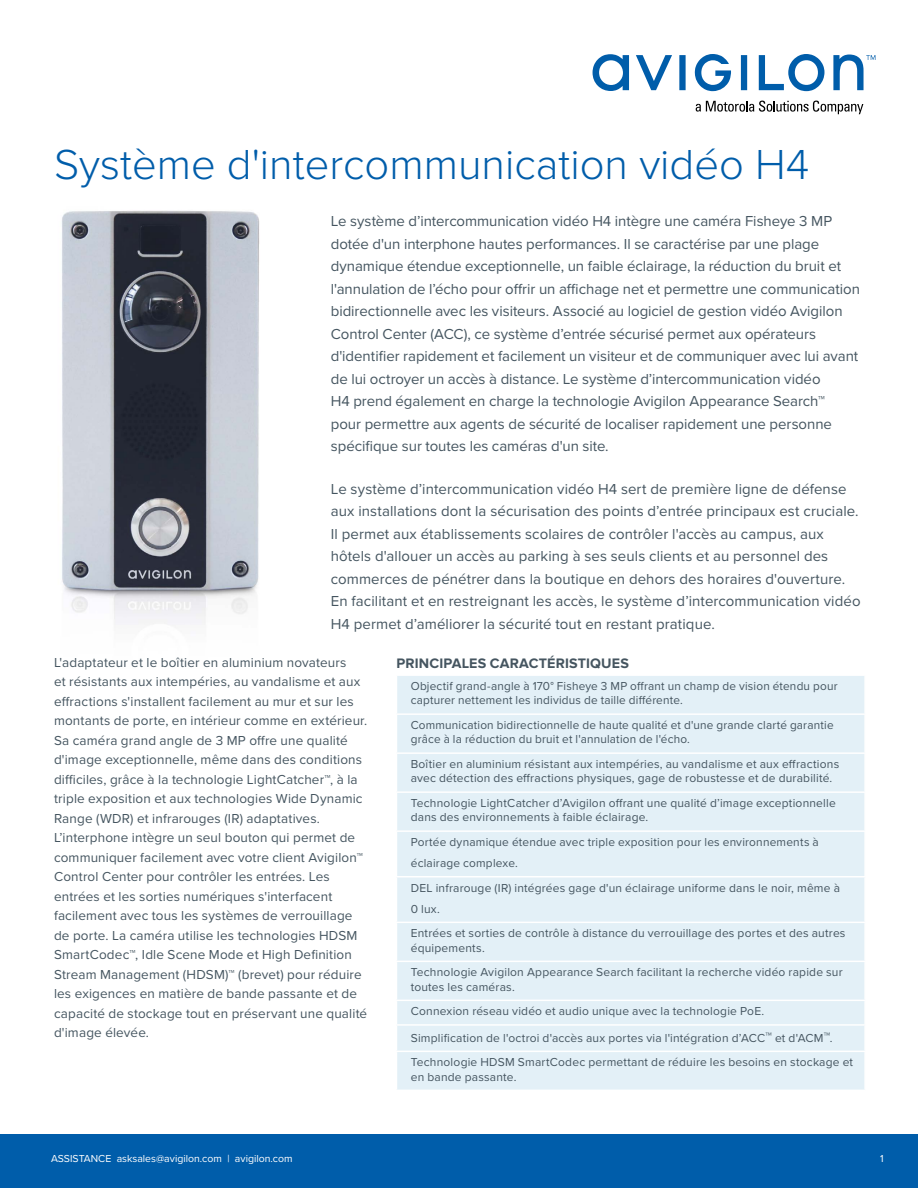
<style>
.page{position:relative;width:918px;height:1188px;background:#fff}
.page>*{position:absolute;margin:0;border:0;box-sizing:border-box;transform-origin:0 0}
.t1{font:300 43.5px "Proxima Nova";color:#005daa}
.t2{font:15px/22.5px "Proxima Nova";color:#455560}
.t3{font:700 14.25px "Proxima Nova";letter-spacing:.01em;color:#455560}
.t4{font:13.5px/19.5px "Proxima Nova";letter-spacing:.01em;color:#455560}
.t5{font:12px/14.4px "Proxima Nova";letter-spacing:.015em;color:#455560}
.t6{font:10.5px "Proxima Nova";color:#fff}
.s1{font-size:14.25px}
</style>
<div class="page">
<div style="left:0;top:1134px;width:918px;height:54px;background:#005daa"></div>
<svg style="left:593px;top:54px;width:282px;height:37px"></svg>
<svg style="left:696px;top:101px;width:167px;height:13px"></svg>
<img style="left:62px;top:210px;width:198px;height:415px">
<div style="left:397px;top:676px;width:467px;height:414px;background:#e3f0f7"></div>
<hr style="left:396px;top:713px;width:470px;height:2px;background:#fff">
<hr style="left:396px;top:752px;width:470px;height:2px;background:#fff">
<hr style="left:396px;top:791px;width:470px;height:2px;background:#fff">
<hr style="left:396px;top:830px;width:470px;height:2px;background:#fff">
<hr style="left:396px;top:876px;width:470px;height:2px;background:#fff">
<hr style="left:396px;top:922px;width:470px;height:1px;background:#fff">
<hr style="left:396px;top:961px;width:470px;height:1px;background:#fff">
<hr style="left:396px;top:1000px;width:470px;height:1px;background:#fff">
<hr style="left:396px;top:1024px;width:470px;height:2px;background:#fff">
<hr style="left:396px;top:1051px;width:470px;height:1px;background:#fff">
<h1 class="t1" style="left:54px;top:139px;width:757px">Système d'intercommunication vidéo H4</h1>
<p class="t2" style="left:331px;top:210px;width:531px">Le système d’intercommunication vidéo H4 intègre une caméra Fisheye 3 MP dotée d'un interphone hautes performances. Il se caractérise par une plage dynamique étendue exceptionnelle, un faible éclairage, la réduction du bruit et l'annulation de l’écho pour offrir un affichage net et permettre une communication bidirectionnelle avec les visiteurs. Associé au logiciel de gestion vidéo Avigilon Control Center (ACC), ce système d’entrée sécurisé permet aux opérateurs d'identifier rapidement et facilement un visiteur et de communiquer avec lui avant de lui octroyer un accès à distance. Le système d’intercommunication vidéo<br>H4 prend également en charge la technologie Avigilon Appearance Search™<br>pour permettre aux agents de sécurité de localiser rapidement une personne spécifique sur toutes les caméras d'un site.</p>
<p class="t2" style="left:331px;top:478px;width:531px">Le système d’intercommunication vidéo H4 sert de première ligne de défense aux installations dont la sécurisation des points d’entrée principaux est cruciale.<br>Il permet aux établissements scolaires de contrôler l'accès au campus, aux hôtels d'allouer un accès au parking à ses seuls clients et au personnel des commerces de pénétrer dans la boutique en dehors des horaires d'ouverture.<br>En facilitant et en restreignant les accès, le système d’intercommunication vidéo H4 permet d’améliorer la sécurité tout en restant pratique.</p>
<p class="t4" style="left:54px;top:653px;width:315px">L'adaptateur et le boîtier en aluminium novateurs<br>et résistants aux intempéries, au vandalisme et aux effractions s'installent facilement au mur et sur les montants de porte, en intérieur comme en extérieur.<br>Sa caméra grand angle de 3 MP offre une qualité d'image exceptionnelle, même dans des conditions difficiles, grâce à la technologie LightCatcher™, à la triple exposition et aux technologies Wide Dynamic Range (WDR) et infrarouges (IR) adaptatives.<br>L’interphone intègre un seul bouton qui permet de communiquer facilement avec votre client Avigilon™ Control Center pour contrôler les entrées. Les entrées et les sorties numériques s'interfacent facilement avec tous les systèmes de verrouillage de porte. La caméra utilise les technologies HDSM SmartCodec™, Idle Scene Mode et High Definition Stream Management (HDSM)™ (brevet) pour réduire les exigences en matière de bande passante et de capacité de stockage tout en préservant une qualité d'image élevée.</p>
<p class="t3" style="left:396px;top:655px;width:234px">PRINCIPALES CARACTÉRISTIQUES</p>
<p class="t5" style="left:411px;top:679px;width:428px">Objectif grand-angle à 170° Fisheye 3 MP offrant un champ de vision étendu pour capturer nettement les individus de taille différente.</p>
<p class="t5" style="left:411px;top:718px;width:424px">Communication bidirectionnelle de haute qualité et d'une grande clarté garantie grâce à la réduction du bruit et l'annulation de l'écho.</p>
<p class="t5" style="left:411px;top:757px;width:430px">Boîtier en aluminium résistant aux intempéries, au vandalisme et aux effractions avec détection des effractions physiques, gage de robustesse et de durabilité.</p>
<p class="t5" style="left:411px;top:796px;width:427px">Technologie LightCatcher d’Avigilon offrant une qualité d’image exceptionnelle dans des environnements à faible éclairage.</p>
<p class="t5" style="left:411px;top:832px;width:410px;line-height:21px">Portée dynamique étendue avec triple exposition pour les environnements à éclairage complexe.</p>
<p class="t5" style="left:411px;top:877px;width:431px;line-height:21px">DEL infrarouge (IR) intégrées gage d'un éclairage uniforme dans le noir, même à<br>0 lux.</p>
<p class="t5" style="left:411px;top:926px;width:436px">Entrées et sorties de contrôle à distance du verrouillage des portes et des autres équipements.</p>
<p class="t5" style="left:411px;top:965px;width:433px">Technologie Avigilon Appearance Search facilitant la recherche vidéo rapide sur toutes les caméras.</p>
<p class="t5" style="left:411px;top:998px;width:423px;line-height:26.4px">Connexion réseau vidéo et audio unique avec la technologie PoE.<br>Simplification de l'octroi d'accès aux portes via l'intégration d’ACC<span class="s1">™</span> et d'ACM<span class="s1">™</span>.</p>
<p class="t5" style="left:411px;top:1055px;width:444px">Technologie HDSM SmartCodec permettant de réduire les besoins en stockage et en bande passante.</p>
<p class="t6" style="left:51px;top:1152px;width:243px">ASSISTANCE asksales@avigilon.com | avigilon.com</p>
<p class="t6" style="left:880px;top:1152px;width:5px">1</p>
</div>
